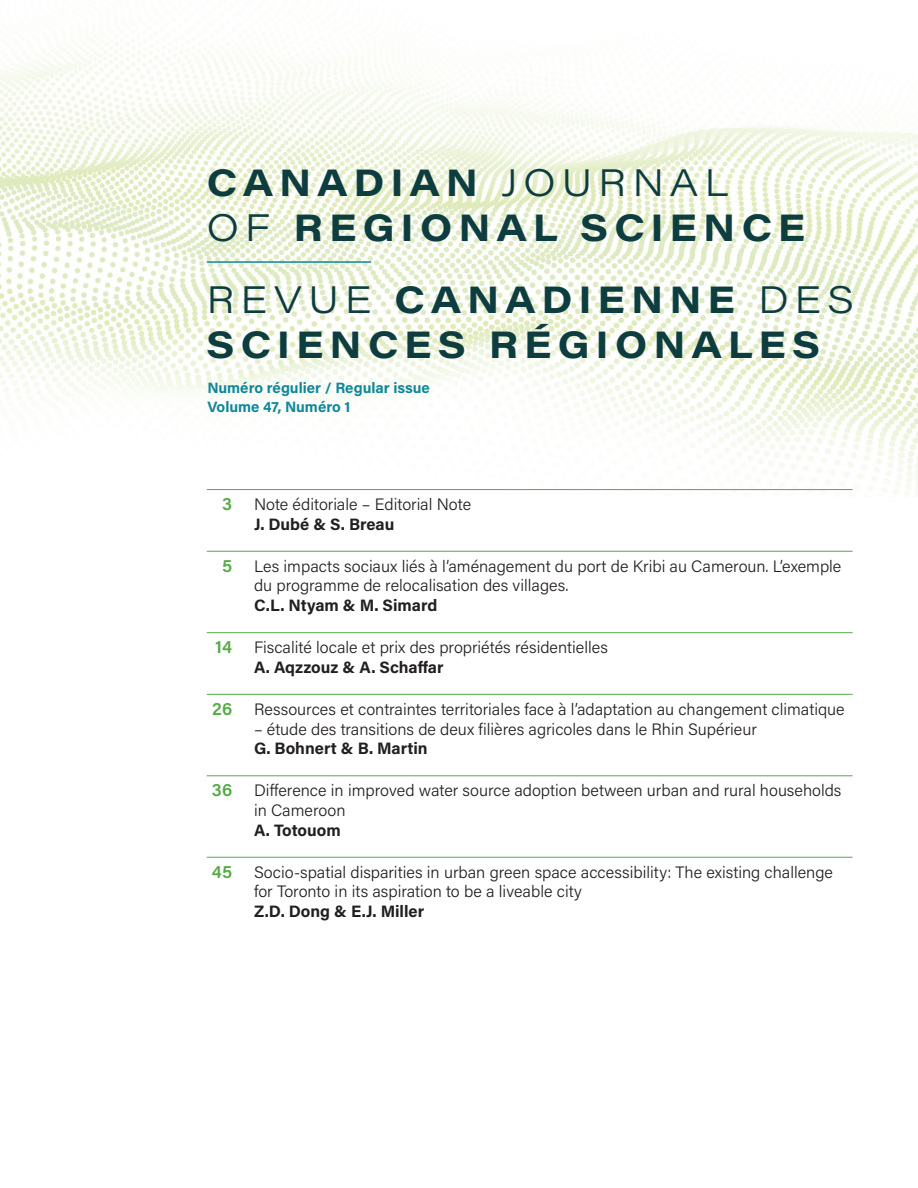
<style>
.page{position:relative;width:918px;height:1188px;background:#fff}
.page>*{position:absolute;margin:0;border:0;box-sizing:border-box;transform-origin:0 0}
.t1{font:700 37.5px/45px "Acumin Pro Wide";letter-spacing:.16em;color:#0e3d3f}
.t2{font:300 16.5px/19.8px "Acumin Pro";color:#231f20}
.t3{font:700 16.5px "Acumin Pro";color:#231f20}
.t4{font:700 15px/18.8px "Acumin Pro";color:#10879a}
.s1{font-weight:300}
.s2{font-weight:600;font-size:18px;color:#55aa46}
.s3{font-weight:700}
</style>
<div class="page">
<img style="left:0;top:33px;width:918px;height:464px">
<hr style="left:207px;top:261px;width:164px;height:2px;background:#10879a">
<hr style="left:207px;top:489px;width:646px;height:1px;background:#55aa46">
<hr style="left:207px;top:551px;width:646px;height:1px;background:#55aa46">
<hr style="left:207px;top:632px;width:646px;height:1px;background:#55aa46">
<hr style="left:207px;top:694px;width:646px;height:1px;background:#55aa46">
<hr style="left:207px;top:776px;width:646px;height:1px;background:#55aa46">
<hr style="left:207px;top:857px;width:646px;height:1px;background:#55aa46">
<h1 class="t1" style="left:207px;top:158px;width:600px">CANADIAN <span class="s1">JOURNAL<br>OF</span> REGIONAL SCIENCE</h1>
<h1 class="t1" style="left:207px;top:275px;width:649px"><span class="s1">REVUE</span> CANADIENNE <span class="s1">DES<br></span>SCIENCES RÉGIONALES</h1>
<p class="t4" style="left:207px;top:378px;width:224px">Numéro régulier / Regular issue<br>Volume 47, Numéro 1</p>
<p class="t2" style="left:254px;top:494px;width:219px;text-indent:-32px"><span class="s2">3</span> Note éditoriale – Editorial Note<br><span class="s3">J. Dubé &amp; S. Breau</span></p>
<p class="t2" style="left:254px;top:555px;width:589px;text-indent:-32px"><span class="s2">5</span> Les impacts sociaux liés à l’aménagement du port de Kribi au Cameroun. L’exemple du programme de relocalisation des villages.</p>
<p class="t3" style="left:254px;top:594px;width:185px">C.L. Ntyam &amp; M. Simard</p>
<p class="t2" style="left:254px;top:637px;width:355px;text-indent:-39px"><span class="s2">14</span> Fiscalité locale et prix des propriétés résidentielles<br><span class="s3">A. Aqzzouz &amp; A. Schaffar</span></p>
<p class="t2" style="left:212px;top:698px;width:634px"><span class="s2">26</span> Ressources et contraintes territoriales face à l’adaptation au changement climatique</p>
<p class="t2" style="left:254px;top:718px;width:504px">– étude des transitions de deux filières agricoles dans le Rhin Supérieur</p>
<p class="t3" style="left:254px;top:737px;width:175px">G. Bohnert &amp; B. Martin</p>
<p class="t2" style="left:254px;top:780px;width:589px;text-indent:-42px"><span class="s2">36</span> Difference in improved water source adoption between urban and rural households in Cameroon</p>
<p class="t3" style="left:254px;top:818px;width:88px">A. Totouom</p>
<p class="t2" style="left:254px;top:861px;width:581px;text-indent:-42px"><span class="s2">45</span> Socio-spatial disparities in urban green space accessibility: The existing challenge for Toronto in its aspiration to be a liveable city</p>
<p class="t3" style="left:254px;top:900px;width:172px">Z.D. Dong &amp; E.J. Miller</p>
</div>
